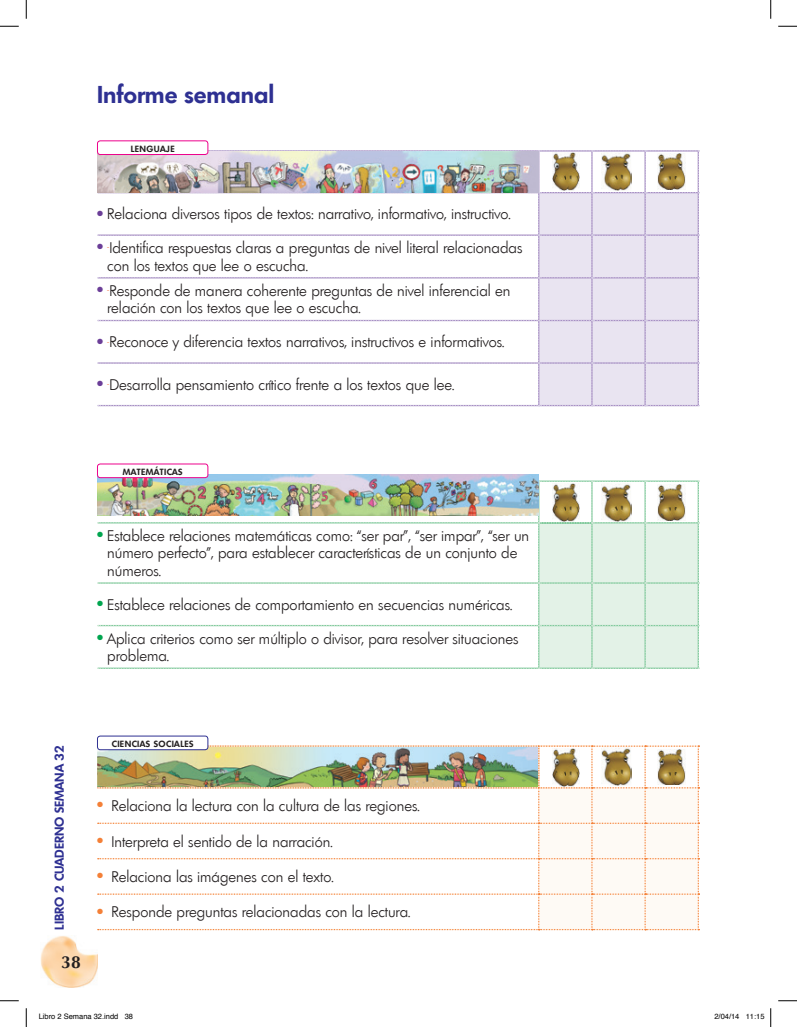
<style>
.page{position:relative;width:797px;height:1027px;background:#fff}
.page>*{position:absolute;margin:0;border:0;box-sizing:border-box;transform-origin:0 0}
.t1{font:600 23.75px "Limerick";color:#2e3092}
.t2{font:700 17.5px "Optima";color:#231f20}
.t3{font:300 15px/17.5px "Limerick";color:#231f20}
.t4{font:600 12.5px "Limerick";color:#2e3092}
.t5{font:600 8.75px "Limerick";letter-spacing:.05em;color:#231f20}
.t6{font:7.5px "Helvetica";color:#000}
</style>
<div class="page">
<img style="left:41px;top:936px;width:57px;height:51px">
<svg style="left:98px;top:150px;width:601px;height:256px"></svg>
<svg style="left:98px;top:481px;width:601px;height:188px"></svg>
<img style="left:97px;top:152px;width:441px;height:40px">
<div style="left:97px;top:141px;width:111px;height:13px;background:#fff;border-radius:3px"></div>
<div style="left:97px;top:141px;width:111px;height:14px;border:1px solid #ed028c;border-radius:3px"></div>
<img style="left:97px;top:475px;width:441px;height:40px">
<svg style="left:97px;top:745px;width:602px;height:185px"></svg>
<div style="left:97px;top:464px;width:111px;height:14px;background:#fff;border-radius:3px"></div>
<div style="left:97px;top:464px;width:111px;height:14px;border:1px solid #ed028c;border-radius:3px"></div>
<div style="left:97px;top:736px;width:111px;height:14px;background:#fff;border-radius:3px"></div>
<div style="left:97px;top:736px;width:111px;height:14px;border:1px solid #2e3092;border-radius:3px"></div>
<img style="left:552px;top:153px;width:27px;height:38px">
<img style="left:552px;top:484px;width:27px;height:38px">
<img style="left:552px;top:748px;width:27px;height:38px">
<img style="left:601px;top:152px;width:30px;height:38px">
<img style="left:601px;top:483px;width:30px;height:38px">
<img style="left:601px;top:748px;width:30px;height:38px">
<img style="left:658px;top:154px;width:27px;height:36px">
<img style="left:658px;top:485px;width:27px;height:35px">
<img style="left:658px;top:749px;width:27px;height:36px">
<svg style="left:0;top:25px;width:19px;height:2px"></svg>
<svg style="left:778px;top:25px;width:19px;height:2px"></svg>
<svg style="left:0;top:1000px;width:19px;height:1px"></svg>
<svg style="left:778px;top:1000px;width:19px;height:1px"></svg>
<svg style="left:25px;top:0;width:2px;height:19px"></svg>
<svg style="left:25px;top:1008px;width:2px;height:19px"></svg>
<svg style="left:770px;top:0;width:1px;height:19px"></svg>
<svg style="left:770px;top:1008px;width:1px;height:19px"></svg>
<h1 class="t1" style="left:97px;top:79px;width:179px">Informe semanal</h1>
<p class="t5" style="left:131px;top:143px;width:45px">LENGUAJE</p>
<p class="t3" style="left:97px;top:205px;width:415px"><sup>●</sup> Relaciona diversos tipos de textos: narrativo, informativo, instructivo.</p>
<p class="t3" style="left:107px;top:239px;width:416px;text-indent:-10px"><sup>●</sup> <sup>-</sup>Identifica respuestas claras a preguntas de nivel literal relacionadas con los textos que lee o escucha.</p>
<p class="t3" style="left:107px;top:282px;width:405px;text-indent:-10px"><sup>●</sup> <sup>-</sup>Responde de manera coherente preguntas de nivel inferencial en relación con los textos que lee o escucha.</p>
<p class="t3" style="left:97px;top:333px;width:408px"><sup>●</sup> <sup>-</sup>Reconoce y diferencia textos narrativos, instructivos e informativos.</p>
<p class="t3" style="left:97px;top:376px;width:358px"><sup>●</sup> <sup>-</sup>Desarrolla pensamiento crítico frente a los textos que lee.</p>
<p class="t5" style="left:123px;top:466px;width:61px">MATEMÁTICAS</p>
<p class="t3" style="left:107px;top:527px;width:423px;text-indent:-10px"><sup>●</sup> Establece relaciones matemáticas como: “ser par”, “ser impar”, “ser un número perfecto”, para establecer características de un conjunto de números.</p>
<p class="t3" style="left:97px;top:596px;width:417px"><sup>●</sup> Establece relaciones de comportamiento en secuencias numéricas.</p>
<p class="t3" style="left:107px;top:630px;width:412px;text-indent:-10px"><sup>●</sup> Aplica criterios como ser múltiplo o divisor, para resolver situaciones problema.</p>
<p class="t4" style="left:51px;top:930px;width:186px;rotate:-90deg">LIBRO 2 CUADERNO SEMANA 32</p>
<p class="t2" style="left:61px;top:952px;width:21px">38</p>
<p class="t5" style="left:112px;top:738px;width:83px">CIENCIAS SOCIALES</p>
<p class="t3" style="left:97px;top:797px;width:324px"><sup>●</sup> Relaciona la lectura con la cultura de las regiones.</p>
<p class="t3" style="left:97px;top:832px;width:237px"><sup>●</sup> Interpreta el sentido de la narración.</p>
<p class="t3" style="left:97px;top:868px;width:238px"><sup>●</sup> Relaciona las imágenes con el texto.</p>
<p class="t3" style="left:97px;top:903px;width:315px"><sup>●</sup> Responde preguntas relacionadas con la lectura.</p>
<p class="t6" style="left:39px;top:1011px;width:96px">Libro 2 Semana 32.indd 38</p>
<p class="t6" style="left:714px;top:1011px;width:52px">2/04/14 11:15</p>
</div>
